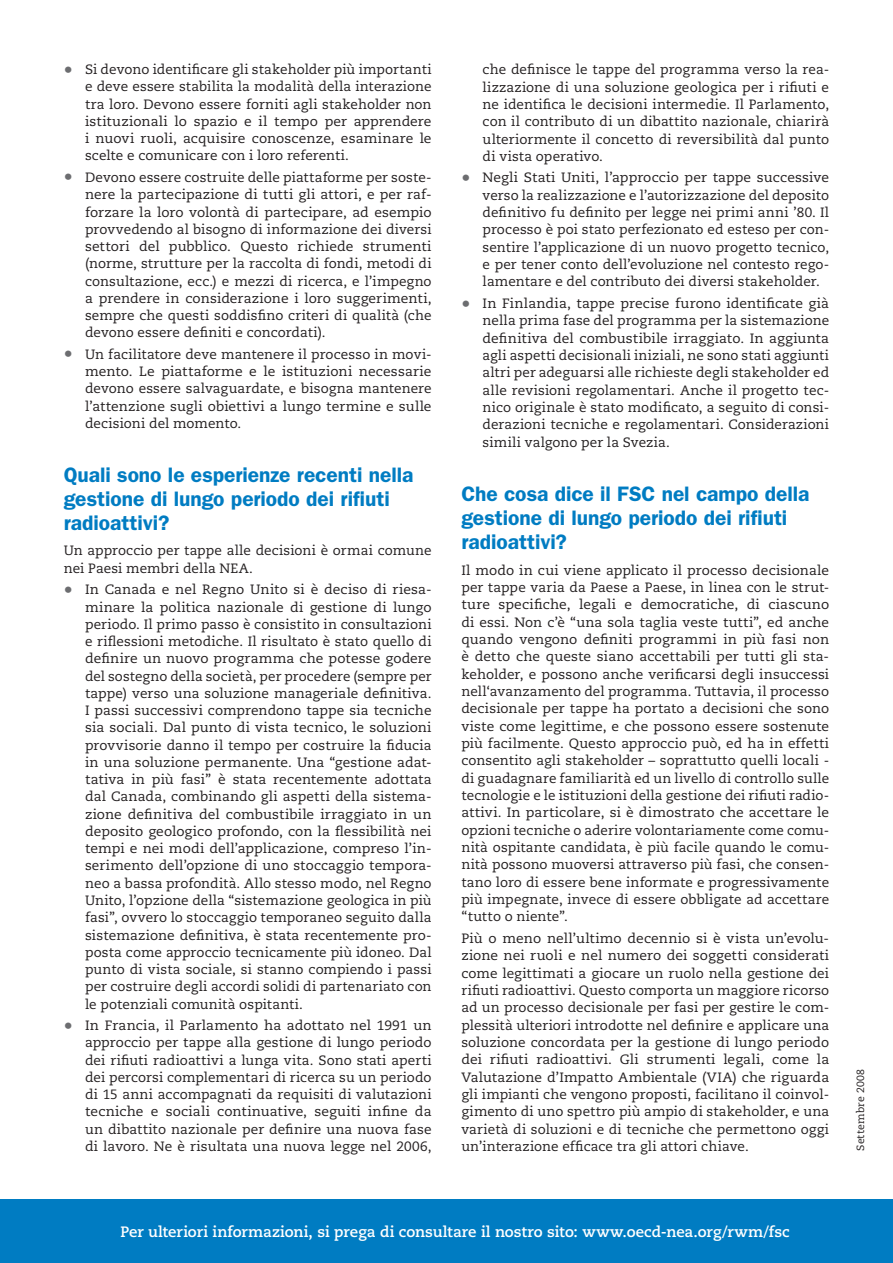
<style>
.page{position:relative;width:893px;height:1263px;background:#fff}
.page>*{position:absolute;margin:0;border:0;box-sizing:border-box;transform-origin:0 0}
._01_Titre_texte_RWM{font:600 21px/24px "ITC Franklin Gothic Std";color:#007cc2}
._01_Texte{font:700 15px "Caecilia LT Std";color:#fff}
._01_Texte_ss_alinéa{font:13.5px/17.4px "Caecilia LT Std";letter-spacing:.005em;color:#231f20;text-align:justify}
._01_Texte-2{font:10.5px "Caecilia LT Std";letter-spacing:.02em;color:#231f20}
.s1{font-size:18px;color:#6c6d70}
</style>
<div class="page">
<div style="left:0;top:1199px;width:893px;height:64px;background:#007cc2"></div>
<p class="_01_Texte_ss_alinéa" style="left:85px;top:61px;width:348px;text-indent:-21px"><span class="s1">•</span> Si devono identificare gli stakeholder più importanti e deve essere stabilita la modalità della interazione tra loro. Devono essere forniti agli stakeholder non istituzionali lo spazio e il tempo per apprendere i nuovi ruoli, acquisire conoscenze, esaminare le scelte e comunicare con i loro referenti.</p>
<p class="_01_Texte_ss_alinéa" style="left:85px;top:169px;width:348px;text-indent:-21px"><span class="s1">•</span> Devono essere costruite delle piattaforme per soste&shy;nere la partecipazione di tutti gli attori, e per raf&shy;forzare la loro volontà di partecipare, ad esempio provvedendo al bisogno di informazione dei diversi settori del pubblico. Questo richiede strumenti (norme, strutture per la raccolta di fondi, metodi di consultazione, ecc.) e mezzi di ricerca, e l’impegno a prendere in considerazione i loro suggerimenti, sempre che questi soddisfino criteri di qualità (che devono essere definiti e concordati).</p>
<p class="_01_Texte_ss_alinéa" style="left:85px;top:346px;width:348px;text-indent:-21px"><span class="s1">•</span> Un facilitatore deve mantenere il processo in movi&shy;mento. Le piattaforme e le istituzioni necessarie devono essere salvaguardate, e bisogna mantenere l’attenzione sugli obiettivi a lungo termine e sulle decisioni del momento.</p>
<p class="_01_Titre_texte_RWM" style="left:64px;top:462px;width:351px">Quali sono le esperienze recenti nella gestione di lungo periodo dei rifiuti radioattivi?</p>
<p class="_01_Texte_ss_alinéa" style="left:64px;top:542px;width:369px">Un approccio per tappe alle decisioni è ormai comune nei Paesi membri della NEA.</p>
<p class="_01_Texte_ss_alinéa" style="left:85px;top:581px;width:348px;text-indent:-21px"><span class="s1">•</span> In Canada e nel Regno Unito si è deciso di riesa&shy;minare la politica nazionale di gestione di lungo periodo. Il primo passo è consistito in consultazioni e riflessioni metodiche. Il risultato è stato quello di definire un nuovo programma che potesse godere del sostegno della società, per procedere (sempre per tappe) verso una soluzione manageriale definitiva.<br>I passi successivi comprendono tappe sia tecniche sia sociali. Dal punto di vista tecnico, le soluzioni provvisorie danno il tempo per costruire la fiducia in una soluzione permanente. Una “gestione adat&shy;tativa in più fasi” è stata recentemente adottata dal Canada, combinando gli aspetti della sistema&shy;zione definitiva del combustibile irraggiato in un deposito geologico profondo, con la flessibilità nei tempi e nei modi dell’applicazione, compreso l’in&shy;serimento dell’opzione di uno stoccaggio tempora&shy;neo a bassa profondità. Allo stesso modo, nel Regno Unito, l’opzione della “sistemazione geologica in più fasi”, ovvero lo stoccaggio temporaneo seguito dalla sistemazione definitiva, è stata recentemente pro&shy;posta come approccio tecnicamente più idoneo. Dal punto di vista sociale, si stanno compiendo i passi per costruire degli accordi solidi di partenariato con le potenziali comunità ospitanti.</p>
<p class="_01_Texte_ss_alinéa" style="left:85px;top:1017px;width:348px;text-indent:-21px"><span class="s1">•</span> In Francia, il Parlamento ha adottato nel 1991 un approccio per tappe alla gestione di lungo periodo dei rifiuti radioattivi a lunga vita. Sono stati aperti dei percorsi complementari di ricerca su un periodo di 15 anni accompagnati da requisiti di valutazioni tecniche e sociali continuative, seguiti infine da un dibattito nazionale per definire una nuova fase di lavoro. Ne è risultata una nuova legge nel 2006,</p>
<p class="_01_Texte_ss_alinéa" style="left:483px;top:61px;width:348px">che definisce le tappe del programma verso la rea&shy;lizzazione di una soluzione geologica per i rifiuti e ne identifica le decisioni intermedie. Il Parlamento, con il contributo di un dibattito nazionale, chiarirà ulteriormente il concetto di reversibilità dal punto di vista operativo.</p>
<p class="_01_Texte_ss_alinéa" style="left:483px;top:169px;width:348px;text-indent:-21px"><span class="s1">•</span> Negli Stati Uniti, l’approccio per tappe successive verso la realizzazione e l’autorizzazione del deposito definitivo fu definito per legge nei primi anni ’80. Il processo è poi stato perfezionato ed esteso per con&shy;sentire l’applicazione di un nuovo progetto tecnico, e per tener conto dell’evoluzione nel contesto rego&shy;lamentare e del contributo dei diversi stakeholder.</p>
<p class="_01_Texte_ss_alinéa" style="left:483px;top:295px;width:348px;text-indent:-21px"><span class="s1">•</span> In Finlandia, tappe precise furono identificate già nella prima fase del programma per la sistemazione definitiva del combustibile irraggiato. In aggiunta agli aspetti decisionali iniziali, ne sono stati aggiunti altri per adeguarsi alle richieste degli stakeholder ed alle revisioni regolamentari. Anche il progetto tec&shy;nico originale è stato modificato, a seguito di consi&shy;derazioni tecniche e regolamentari. Considerazioni simili valgono per la Svezia.</p>
<p class="_01_Titre_texte_RWM" style="left:461px;top:481px;width:350px">Che cosa dice il FSC nel campo della gestione di lungo periodo dei rifiuti radioattivi?</p>
<p class="_01_Texte_ss_alinéa" style="left:461px;top:561px;width:369px">Il modo in cui viene applicato il processo decisionale per tappe varia da Paese a Paese, in linea con le strut&shy;ture specifiche, legali e democratiche, di ciascuno di essi. Non c’è “una sola taglia veste tutti”, ed anche quando vengono definiti programmi in più fasi non è detto che queste siano accettabili per tutti gli sta&shy;keholder, e possono anche verificarsi degli insuccessi nell‘avanzamento del programma. Tuttavia, il processo decisionale per tappe ha portato a decisioni che sono viste come legittime, e che possono essere sostenute più facilmente. Questo approccio può, ed ha in effetti consentito agli stakeholder – soprattutto quelli locali - di guadagnare familiarità ed un livello di controllo sulle tecnologie e le istituzioni della gestione dei rifiuti radio&shy;attivi. In particolare, si è dimostrato che accettare le opzioni tecniche o aderire volontariamente come comu&shy;nità ospitante candidata, è più facile quando le comu&shy;nità possono muoversi attraverso più fasi, che consen&shy;tano loro di essere bene informate e progressivamente più impegnate, invece di essere obbligate ad accettare “tutto o niente”.</p>
<p class="_01_Texte_ss_alinéa" style="left:461px;top:930px;width:369px">Più o meno nell’ultimo decennio si è vista un’evolu&shy;zione nei ruoli e nel numero dei soggetti considerati come legittimati a giocare un ruolo nella gestione dei rifiuti radioattivi. Questo comporta un maggiore ricorso ad un processo decisionale per fasi per gestire le com&shy;plessità ulteriori introdotte nel definire e applicare una soluzione concordata per la gestione di lungo periodo dei rifiuti radioattivi. Gli strumenti legali, come la Valutazione d’Impatto Ambientale (VIA) che riguarda gli impianti che vengono proposti, facilitano il coinvol&shy;gimento di uno spettro più ampio di stakeholder, e una varietà di soluzioni e di tecniche che permettono oggi un’interazione efficace tra gli attori chiave.</p>
<p class="_01_Texte-2" style="left:854px;top:1151px;width:83px;rotate:-90deg">Settembre 2008</p>
<p class="_01_Texte" style="left:120px;top:1223px;width:671px">Per ulteriori informazioni, si prega di consultare il nostro sito: www.oecd-nea.org/rwm/fsc</p>
</div>
